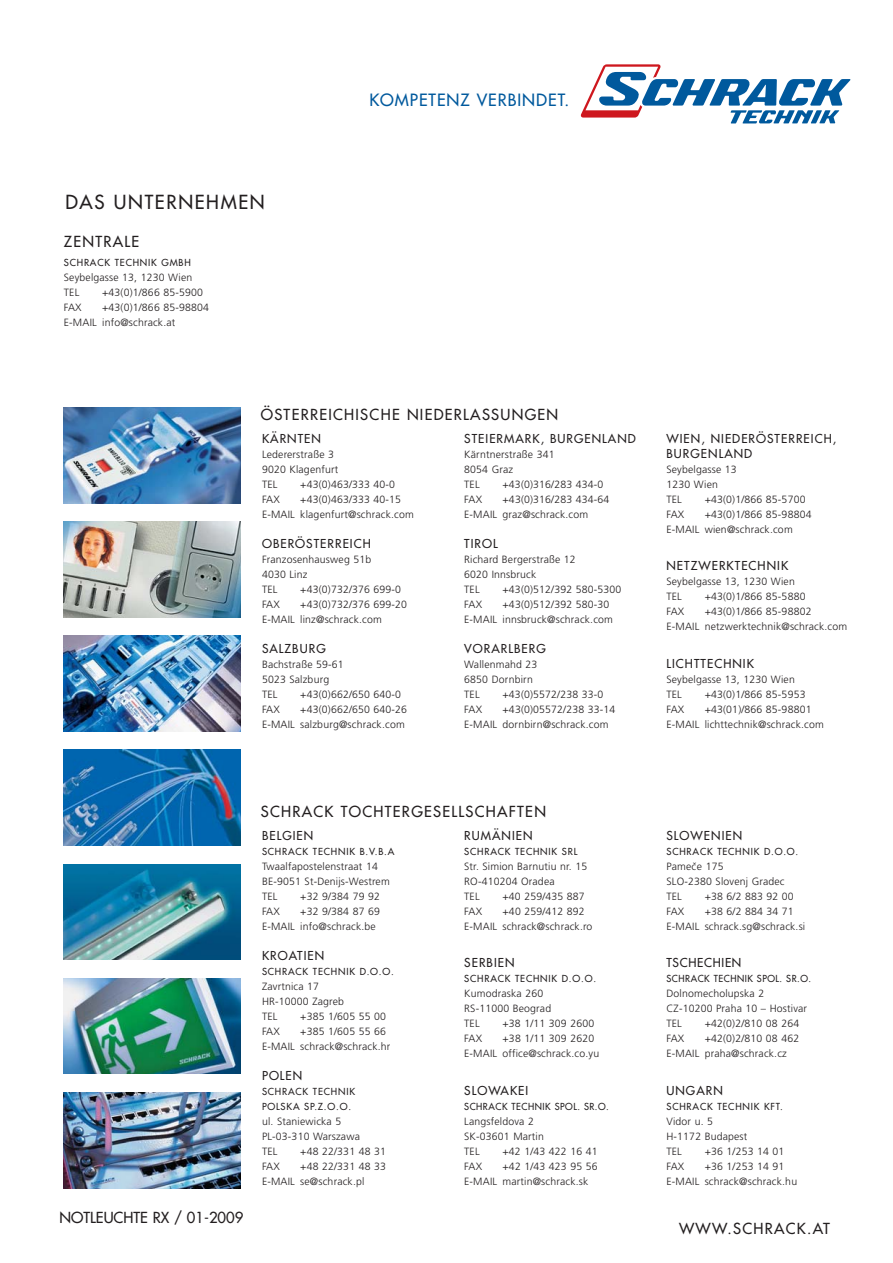
<style>
.page{position:relative;width:893px;height:1263px;background:#fff}
.page>*{position:absolute;margin:0;border:0;box-sizing:border-box;transform-origin:0 0}
.t1{font:18.9px "Futura";letter-spacing:.085em;color:#231f20}
.t2{font:16.5px "Futura";letter-spacing:.06em;color:#00599d}
.t3{font:14.85px "Futura";letter-spacing:.085em;color:#231f20}
.t4{font:14.85px "Futura";color:#231f20}
.t5{font:12px/15px "Futura";letter-spacing:.085em;color:#231f20}
.t6{font:12px "Futura";letter-spacing:.06em;color:#231f20}
.t7{font:300 10.5px/15px "Frutiger";letter-spacing:.015em;color:#231f20}
.t8{font:9.45px/15px "Futura";letter-spacing:.085em;color:#231f20}
.t9{font:9.45px "Futura";letter-spacing:.06em;color:#231f20}
</style>
<div class="page">
<img style="left:64px;top:408px;width:177px;height:95px">
<img style="left:64px;top:522px;width:177px;height:95px">
<img style="left:64px;top:636px;width:177px;height:95px">
<img style="left:64px;top:750px;width:177px;height:96px">
<img style="left:64px;top:864px;width:177px;height:96px">
<img style="left:64px;top:978px;width:177px;height:96px">
<img style="left:64px;top:1092px;width:177px;height:96px">
<svg style="left:581px;top:64px;width:269px;height:59px"></svg>
<h2 class="t2" style="left:369px;top:92px;width:201px">KOMPETENZ VERBINDET.</h2>
<h1 class="t1" style="left:65px;top:193px;width:201px">DAS UNTERNEHMEN</h1>
<h3 class="t3" style="left:64px;top:234px;width:77px">ZENTRALE</h3>
<p class="t8" style="left:64px;top:256px;width:128px">SCHRACK TECHNIK GMBH</p>
<p class="t7" style="left:64px;top:271px;width:130px">Seybelgasse 13, 1230 Wien<br>TEL</p>
<p class="t7" style="left:102px;top:286px;width:102px">+43(0)1/866 85-5900</p>
<p class="t7" style="left:64px;top:301px;width:147px;text-indent:38px">+43(0)1/866 85-98804<br>E-MAIL info@schrack.at</p>
<p class="t7" style="left:64px;top:301px;width:19px">FAX</p>
<h3 class="t3" style="left:261px;top:407px;width:299px">ÖSTERREICHISCHE NIEDERLASSUNGEN</h3>
<p class="t5" style="left:262px;top:432px;width:60px">KÄRNTEN</p>
<p class="t7" style="left:262px;top:447px;width:78px">Ledererstraße 3<br>9020 Klagenfurt<br>TEL</p>
<p class="t7" style="left:300px;top:477px;width:96px">+43(0)463/333 40-0</p>
<p class="t5" style="left:464px;top:432px;width:173px">STEIERMARK, BURGENLAND</p>
<p class="t7" style="left:464px;top:447px;width:92px">Kärntnerstraße 341<br>8054 Graz<br>TEL</p>
<p class="t7" style="left:502px;top:477px;width:102px">+43(0)316/283 434-0</p>
<p class="t7" style="left:262px;top:492px;width:153px;text-indent:38px">+43(0)463/333 40-15<br>E-MAIL klagenfurt@schrack.com</p>
<p class="t5" style="left:262px;top:537px;width:110px">OBERÖSTERREICH</p>
<p class="t7" style="left:262px;top:552px;width:111px">Franzosenhausweg 51b<br>4030 Linz<br>TEL</p>
<p class="t7" style="left:262px;top:492px;width:19px">FAX</p>
<p class="t7" style="left:300px;top:582px;width:102px">+43(0)732/376 699-0</p>
<p class="t7" style="left:464px;top:492px;width:147px;text-indent:38px">+43(0)316/283 434-64<br>E-MAIL graz@schrack.com</p>
<p class="t5" style="left:464px;top:537px;width:35px">TIROL</p>
<p class="t7" style="left:464px;top:552px;width:113px">Richard Bergerstraße 12<br>6020 Innsbruck<br>TEL</p>
<p class="t7" style="left:464px;top:492px;width:19px">FAX</p>
<p class="t7" style="left:502px;top:582px;width:120px">+43(0)512/392 580-5300</p>
<p class="t7" style="left:262px;top:597px;width:147px;text-indent:38px">+43(0)732/376 699-20<br>E-MAIL linz@schrack.com</p>
<p class="t5" style="left:262px;top:642px;width:65px">SALZBURG</p>
<p class="t7" style="left:262px;top:657px;width:83px">Bachstraße 59-61<br>5023 Salzburg<br>TEL</p>
<p class="t7" style="left:262px;top:597px;width:19px">FAX</p>
<p class="t7" style="left:300px;top:687px;width:102px">+43(0)662/650 640-0</p>
<p class="t7" style="left:464px;top:597px;width:150px;text-indent:38px">+43(0)512/392 580-30<br>E-MAIL innsbruck@schrack.com</p>
<p class="t5" style="left:464px;top:642px;width:83px">VORARLBERG</p>
<p class="t7" style="left:464px;top:657px;width:75px">Wallenmahd 23<br>6850 Dornbirn<br>TEL</p>
<p class="t7" style="left:464px;top:597px;width:19px">FAX</p>
<p class="t7" style="left:502px;top:687px;width:102px">+43(0)5572/238 33-0</p>
<p class="t7" style="left:262px;top:702px;width:147px;text-align:right">+43(0)662/650 640-26<br>E-MAIL salzburg@schrack.com</p>
<p class="t7" style="left:262px;top:702px;width:19px">FAX</p>
<p class="t7" style="left:464px;top:702px;width:153px;text-indent:38px">+43(0)05572/238 33-14<br>E-MAIL dornbirn@schrack.com</p>
<p class="t7" style="left:464px;top:702px;width:19px">FAX</p>
<h3 class="t4" style="left:60px;top:1210px;width:185px">NOTLEUCHTE RX / 01-2009</h3>
<h3 class="t3" style="left:261px;top:804px;width:287px">SCHRACK TOCHTERGESELLSCHAFTEN</h3>
<p class="t5" style="left:262px;top:829px;width:53px">BELGIEN</p>
<p class="t8" style="left:262px;top:845px;width:134px">SCHRACK TECHNIK B.V.B.A</p>
<p class="t7" style="left:262px;top:860px;width:129px">Twaalfapostelenstraat 14<br>BE-9051 St-Denijs-Westrem<br>TEL</p>
<p class="t7" style="left:300px;top:890px;width:81px">+32 9/384 79 92</p>
<p class="t5" style="left:464px;top:829px;width:70px">RUMÄNIEN</p>
<p class="t8" style="left:464px;top:845px;width:115px">SCHRACK TECHNIK SRL</p>
<p class="t7" style="left:464px;top:860px;width:124px">Str. Simion Barnutiu nr. 15<br>RO-410204 Oradea<br>TEL</p>
<p class="t7" style="left:502px;top:890px;width:84px">+40 259/435 887</p>
<p class="t7" style="left:262px;top:905px;width:119px;text-indent:38px">+32 9/384 87 69<br>E-MAIL info@schrack.be</p>
<p class="t5" style="left:262px;top:949px;width:64px">KROATIEN</p>
<p class="t8" style="left:262px;top:965px;width:133px">SCHRACK TECHNIK D.O.O.</p>
<p class="t7" style="left:262px;top:980px;width:83px">Zavrtnica 17<br>HR-10000 Zagreb<br>TEL</p>
<p class="t7" style="left:262px;top:905px;width:19px">FAX</p>
<p class="t7" style="left:300px;top:1010px;width:87px">+385 1/605 55 00</p>
<p class="t7" style="left:262px;top:1025px;width:130px;text-indent:38px">+385 1/605 55 66<br>E-MAIL schrack@schrack.hr</p>
<p class="t5" style="left:262px;top:1069px;width:42px">POLEN</p>
<p class="t8" style="left:262px;top:1085px;width:94px">SCHRACK TECHNIK<br>POLSKA SP.Z.O.O.</p>
<p class="t7" style="left:262px;top:1115px;width:99px">ul. Staniewicka 5<br>PL-03-310 Warszawa<br>TEL</p>
<p class="t7" style="left:262px;top:1025px;width:19px">FAX</p>
<p class="t7" style="left:300px;top:1145px;width:87px">+48 22/331 48 31</p>
<p class="t7" style="left:464px;top:905px;width:130px;text-indent:38px">+40 259/412 892<br>E-MAIL schrack@schrack.ro</p>
<p class="t5" style="left:464px;top:956px;width:52px">SERBIEN</p>
<p class="t8" style="left:464px;top:972px;width:133px">SCHRACK TECHNIK D.O.O.</p>
<p class="t7" style="left:464px;top:987px;width:88px">Kumodraska 260<br>RS-11000 Beograd<br>TEL</p>
<p class="t7" style="left:464px;top:905px;width:19px">FAX</p>
<p class="t7" style="left:502px;top:1017px;width:93px">+38 1/11 309 2600</p>
<p class="t7" style="left:464px;top:1032px;width:136px;text-indent:38px">+38 1/11 309 2620<br>E-MAIL office@schrack.co.yu</p>
<p class="t5" style="left:464px;top:1084px;width:66px">SLOWAKEI</p>
<p class="t9" style="left:464px;top:1102px;width:146px">SCHRACK TECHNIK SPOL. SR.O.</p>
<p class="t7" style="left:464px;top:1115px;width:81px">Langsfeldova 2<br>SK-03601 Martin<br>TEL</p>
<p class="t7" style="left:464px;top:1032px;width:19px">FAX</p>
<p class="t7" style="left:502px;top:1145px;width:97px">+42 1/43 422 16 41</p>
<p class="t7" style="left:262px;top:1160px;width:125px;text-indent:38px">+48 22/331 48 33<br>E-MAIL se@schrack.pl</p>
<p class="t7" style="left:262px;top:1160px;width:19px">FAX</p>
<p class="t7" style="left:464px;top:1160px;width:135px;text-indent:38px">+42 1/43 423 95 56<br>E-MAIL martin@schrack.sk</p>
<p class="t7" style="left:464px;top:1160px;width:19px">FAX</p>
<p class="t5" style="left:666px;top:432px;width:171px">WIEN, NIEDERÖSTERREICH,<br>BURGENLAND</p>
<p class="t7" style="left:666px;top:462px;width:72px">Seybelgasse 13<br>1230 Wien<br>TEL</p>
<p class="t7" style="left:705px;top:492px;width:102px">+43(0)1/866 85-5700</p>
<p class="t7" style="left:666px;top:507px;width:147px;text-indent:38px">+43(0)1/866 85-98804<br>E-MAIL wien@schrack.com</p>
<p class="t5" style="left:666px;top:559px;width:123px">NETZWERKTECHNIK</p>
<p class="t7" style="left:666px;top:575px;width:130px">Seybelgasse 13, 1230 Wien<br>TEL</p>
<p class="t7" style="left:666px;top:507px;width:19px">FAX</p>
<p class="t7" style="left:705px;top:590px;width:102px">+43(0)1/866 85-5880</p>
<p class="t7" style="left:666px;top:605px;width:182px;text-align:center">+43(0)1/866 85-98802<br>E-MAIL netzwerktechnik@schrack.com</p>
<p class="t5" style="left:666px;top:657px;width:89px">LICHTTECHNIK</p>
<p class="t7" style="left:666px;top:672px;width:130px">Seybelgasse 13, 1230 Wien<br>TEL</p>
<p class="t7" style="left:666px;top:605px;width:19px">FAX</p>
<p class="t7" style="left:705px;top:687px;width:102px">+43(0)1/866 85-5953</p>
<p class="t7" style="left:666px;top:702px;width:159px;text-indent:38px">+43(01)/866 85-98801<br>E-MAIL lichttechnik@schrack.com</p>
<p class="t7" style="left:666px;top:702px;width:19px">FAX</p>
<p class="t5" style="left:666px;top:829px;width:77px">SLOWENIEN</p>
<p class="t8" style="left:666px;top:845px;width:133px">SCHRACK TECHNIK D.O.O.</p>
<p class="t7" style="left:666px;top:860px;width:120px">Pamecˇe 175<br>SLO-2380 Slovenj Gradec<br>TEL</p>
<p class="t7" style="left:705px;top:890px;width:91px">+38 6/2 883 92 00</p>
<p class="t7" style="left:666px;top:905px;width:140px;text-indent:38px">+38 6/2 884 34 71<br>E-MAIL schrack.sg@schrack.si</p>
<p class="t6" style="left:666px;top:957px;width:76px">TSCHECHIEN</p>
<p class="t9" style="left:666px;top:974px;width:146px">SCHRACK TECHNIK SPOL. SR.O.</p>
<p class="t7" style="left:666px;top:987px;width:142px">Dolnomecholupska 2<br>CZ-10200 Praha 10 – Hostivar<br>TEL</p>
<p class="t7" style="left:666px;top:905px;width:19px">FAX</p>
<p class="t7" style="left:705px;top:1017px;width:96px">+42(0)2/810 08 264</p>
<p class="t7" style="left:666px;top:1032px;width:134px;text-indent:38px">+42(0)2/810 08 462<br>E-MAIL praha@schrack.cz</p>
<p class="t5" style="left:666px;top:1084px;width:58px">UNGARN</p>
<p class="t8" style="left:666px;top:1100px;width:118px">SCHRACK TECHNIK KFT.</p>
<p class="t7" style="left:666px;top:1115px;width:82px">Vidor u. 5<br>H-1172 Budapest<br>TEL</p>
<p class="t7" style="left:666px;top:1032px;width:19px">FAX</p>
<p class="t7" style="left:705px;top:1145px;width:81px">+36 1/253 14 01</p>
<p class="t7" style="left:666px;top:1160px;width:132px;text-indent:38px">+36 1/253 14 91<br>E-MAIL schrack@schrack.hu</p>
<p class="t7" style="left:666px;top:1160px;width:19px">FAX</p>
<h3 class="t3" style="left:679px;top:1221px;width:152px">WWW.SCHRACK.AT</h3>
</div>
